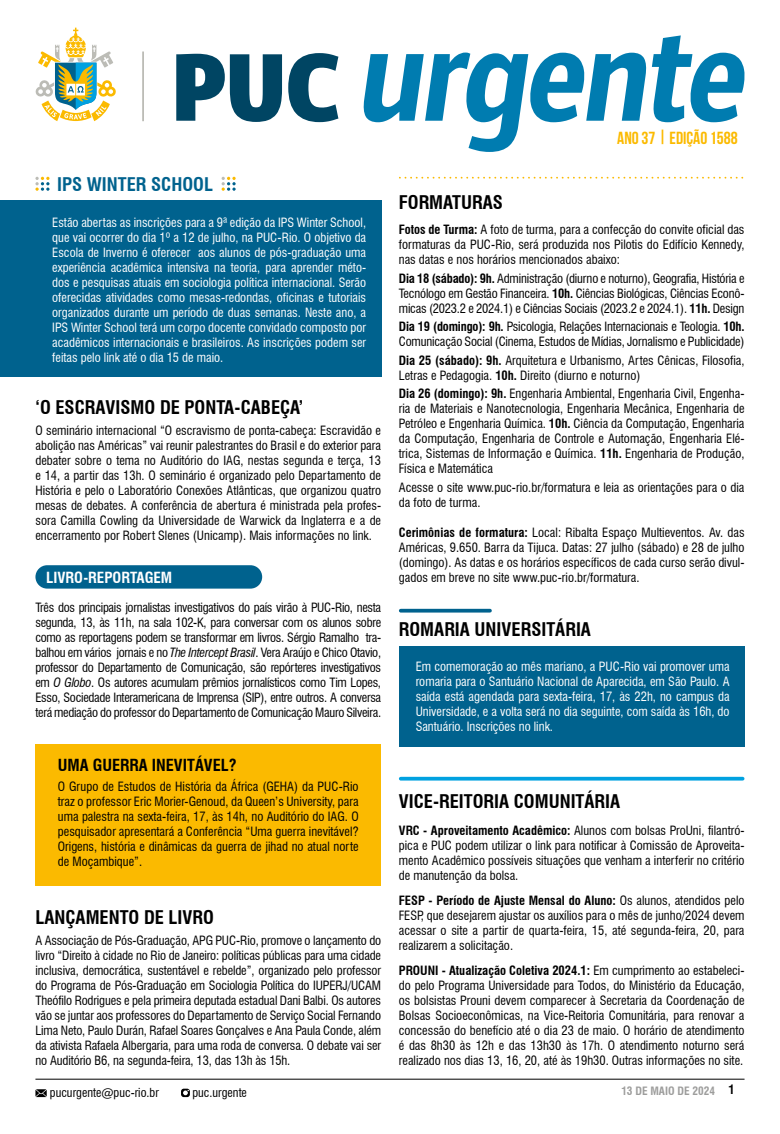
<style>
.page{position:relative;width:780px;height:1134px;background:#fff}
.page>*{position:absolute;margin:0;border:0;box-sizing:border-box;transform-origin:0 0}
.t1{font:700 condensed 18.38px "Swiss 721 BT";color:#000}
.t2{font:700 condensed 18.38px "Swiss 721 BT";color:#00628e}
.t3{font:17.5px "Bebas Neue";color:#fbba00}
.t4{font:700 condensed 16.25px "Swiss 721 BT";color:#000}
.t5{font:700 condensed 15px "Swiss 721 BT";color:#fff}
.t6{font:condensed 12.5px/15px "Swiss 721 BT";color:#000;text-align:justify}
.t7{font:condensed 12.5px/15px "Swiss 721 BT";color:#fff;text-align:justify}
.t8{font:700 condensed 12.5px "Swiss 721 BT";color:#000}
.t9{font:condensed 12.12px "Swiss 721 BT";color:#000}
.t10{font:700 condensed 11.25px "Swiss 721 BT";color:#9d9d9c}
.s1{font-style:italic}
.s2{font-weight:700}
</style>
<div class="page">
<hr style="left:35px;top:1079px;width:709px;height:1px;background:#000">
<svg style="left:181px;top:1089px;width:9px;height:8px"></svg>
<svg style="left:35px;top:1089px;width:12px;height:8px"></svg>
<svg style="left:176px;top:54px;width:106px;height:68px"></svg>
<svg style="left:288px;top:53px;width:50px;height:69px"></svg>
<svg style="left:363px;top:35px;width:381px;height:117px"></svg>
<svg style="left:36px;top:28px;width:80px;height:93px"></svg>
<hr style="left:142px;top:52px;width:2px;height:69px;background:#bcbcb6">
<hr style="left:400px;top:777px;width:342px;height:3px;background:#00a1e0">
<div style="left:0;top:201px;width:381px;height:176px;background:#00628e"></div>
<svg style="left:221px;top:177px;width:15px;height:14px"></svg>
<svg style="left:35px;top:177px;width:14px;height:14px"></svg>
<div style="left:35px;top:565px;width:227px;height:24px;background:#00628e;border-radius:12px"></div>
<div style="left:35px;top:744px;width:346px;height:141px;background:#fbba00"></div>
<svg style="left:400px;top:177px;width:342px;height:2px"></svg>
<div style="left:399px;top:646px;width:345px;height:101px;background:#00628e"></div>
<hr style="left:400px;top:609px;width:90px;height:3px;background:#00628e">
<h1 class="t2" style="left:57px;top:173px;width:157px">IPS WINTER SCHOOL</h1>
<p class="t7" style="left:52px;top:215px;width:315px">Estão abertas as inscrições para a 9ª edição da IPS Winter School, que vai ocorrer do dia 1º a 12 de julho, na PUC-Rio. O objetivo da Escola de Inverno é oferecer aos alunos de pós-graduação uma experiência acadêmica intensiva na teoria, para aprender méto&shy;dos e pesquisas atuais em sociologia política internacional. Serão oferecidas atividades como mesas-redondas, oficinas e tutoriais organizados durante um período de duas semanas. Neste ano, a IPS Winter School terá um corpo docente convidado composto por acadêmicos internacionais e brasileiros. As inscrições podem ser feitas pelo link até o dia 15 de maio.</p>
<h1 class="t1" style="left:35px;top:397px;width:269px">‘O ESCRAVISMO DE PONTA-CABEÇA’</h1>
<p class="t6" style="left:35px;top:423px;width:347px">O seminário internacional “O escravismo de ponta-cabeça: Escravidão e abolição nas Américas” vai reunir palestrantes do Brasil e do exterior para debater sobre o tema no Auditório do IAG, nestas segunda e terça, 13 e 14, a partir das 13h. O seminário é organizado pelo Departamento de História e pelo o Laboratório Conexões Atlânticas, que organizou quatro mesas de debates. A conferência de abertura é ministrada pela profes&shy;sora Camilla Cowling da Universidade de Warwick da Inglaterra e a de encerramento por Robert Slenes (Unicamp). Mais informações no link.</p>
<p class="t5" style="left:46px;top:568px;width:128px">LIVRO-REPORTAGEM</p>
<p class="t6" style="left:35px;top:600px;width:347px">Três dos principais jornalistas investigativos do país virão à PUC-Rio, nesta segunda, 13, às 11h, na sala 102-K, para conversar com os alunos sobre como as reportagens podem se transformar em livros. Sérgio Ramalho tra&shy;balhou em vários jornais e no <span class="s1">The Intercept Brasil</span>. Vera Araújo e Chico Otavio, professor do Departamento de Comunicação, são repórteres investigativos em <span class="s1">O Globo</span>. Os autores acumulam prêmios jornalísticos como Tim Lopes, Esso, Sociedade Interamericana de Imprensa (SIP), entre outros. A conversa terá mediação do professor do Departamento de Comunicação Mauro Silveira.</p>
<h3 class="t4" style="left:58px;top:755px;width:180px">UMA GUERRA INEVITÁVEL?</h3>
<p class="t6" style="left:58px;top:779px;width:302px">O Grupo de Estudos de História da África (GEHA) da PUC-Rio traz o professor Eric Morier-Genoud, da Queen’s University, para uma palestra na sexta-feira, 17, às 14h, no Auditório do IAG. O pesquisador apresentará a Conferência “Uma guerra inevitável?<br>Origens, história e dinâmicas da guerra de jihad no atual norte de Moçambique”.</p>
<h1 class="t1" style="left:35px;top:906px;width:180px">LANÇAMENTO DE LIVRO</h1>
<p class="t6" style="left:35px;top:932px;width:347px">A Associação de Pós-Graduação, APG PUC-Rio, promove o lançamento do livro “Direito à cidade no Rio de Janeiro: políticas públicas para uma cidade inclusiva, democrática, sustentável e rebelde”, organizado pelo professor do Programa de Pós-Graduação em Sociologia Política do IUPERJ/UCAM Theófilo Rodrigues e pela primeira deputada estadual Dani Balbi. Os autores vão se juntar aos professores do Departamento de Serviço Social Fernando Lima Neto, Paulo Durán, Rafael Soares Gonçalves e Ana Paula Conde, além da ativista Rafaela Albergaria, para uma roda de conversa. O debate vai ser no Auditório B6, na segunda-feira, 13, das 13h às 15h.</p>
<h1 class="t1" style="left:399px;top:191px;width:106px">FORMATURAS</h1>
<h2 class="t3" style="left:617px;top:128px;width:122px">ANO 37 | EDIÇÃO 1588</h2>
<p class="t6" style="left:399px;top:222px;width:347px"><span class="s2">Fotos de Turma:</span> A foto de turma, para a confecção do convite oficial das formaturas da PUC-Rio, será produzida nos Pilotis do Edifício Kennedy, nas datas e nos horários mencionados abaixo:</p>
<p class="t6" style="left:399px;top:271px;width:347px"><span class="s2">Dia 18 (sábado): 9h.</span> Administração (diurno e noturno), Geografia, História e Tecnólogo em Gestão Financeira. <span class="s2">10h.</span> Ciências Biológicas, Ciências Econô&shy;micas (2023.2 e 2024.1) e Ciências Sociais (2023.2 e 2024.1). <span class="s2">11h.</span> Design</p>
<p class="t6" style="left:399px;top:319px;width:347px"><span class="s2">Dia 19 (domingo): 9h.</span> Psicologia, Relações Internacionais e Teologia. <span class="s2">10h.<br></span>Comunicação Social (Cinema, Estudos de Mídias, Jornalismo e Publicidade)</p>
<p class="t6" style="left:399px;top:353px;width:347px"><span class="s2">Dia 25 (sábado): 9h.</span> Arquitetura e Urbanismo, Artes Cênicas, Filosofia,<br>Letras e Pedagogia. <span class="s2">10h.</span> Direito (diurno e noturno)</p>
<p class="t6" style="left:399px;top:386px;width:347px"><span class="s2">Dia 26 (domingo): 9h.</span> Engenharia Ambiental, Engenharia Civil, Engenha&shy;ria de Materiais e Nanotecnologia, Engenharia Mecânica, Engenharia de Petróleo e Engenharia Química. <span class="s2">10h.</span> Ciência da Computação, Engenharia da Computação, Engenharia de Controle e Automação, Engenharia Elé&shy;trica, Sistemas de Informação e Química. <span class="s2">11h.</span> Engenharia de Produção, Física e Matemática</p>
<p class="t6" style="left:399px;top:480px;width:347px">Acesse o site www.puc-rio.br/formatura e leia as orientações para o dia da foto de turma.</p>
<p class="t6" style="left:399px;top:525px;width:347px"><span class="s2">Cerimônias de formatura:</span> Local: Ribalta Espaço Multieventos. Av. das Américas, 9.650. Barra da Tijuca. Datas: 27 julho (sábado) e 28 de julho (domingo). As datas e os horários específicos de cada curso serão divul&shy;gados em breve no site www.puc-rio.br/formatura.</p>
<h1 class="t1" style="left:399px;top:618px;width:194px">ROMARIA UNIVERSITÁRIA</h1>
<p class="t7" style="left:415px;top:659px;width:315px">Em comemoração ao mês mariano, a PUC-Rio vai promover uma romaria para o Santuário Nacional de Aparecida, em São Paulo. A saída está agendada para sexta-feira, 17, às 22h, no campus da Universidade, e a volta será no dia seguinte, com saída às 16h, do Santuário. Inscrições no link.</p>
<h1 class="t1" style="left:399px;top:790px;width:223px">VICE-REITORIA COMUNITÁRIA</h1>
<p class="t6" style="left:399px;top:822px;width:347px"><span class="s2">VRC - Aproveitamento Acadêmico:</span> Alunos com bolsas ProUni, filantró&shy;pica e PUC podem utilizar o link para notificar à Comissão de Aproveita&shy;mento Acadêmico possíveis situações que venham a interferir no critério de manutenção da bolsa.</p>
<p class="t6" style="left:399px;top:892px;width:347px"><span class="s2">FESP - Período de Ajuste Mensal do Aluno:</span> Os alunos, atendidos pelo FESP, que desejarem ajustar os auxílios para o mês de junho/2024 devem acessar o site a partir de quarta-feira, 15, até segunda-feira, 20, para realizarem a solicitação.</p>
<p class="t6" style="left:399px;top:962px;width:347px"><span class="s2">PROUNI - Atualização Coletiva 2024.1:</span> Em cumprimento ao estabeleci&shy;do pelo Programa Universidade para Todos, do Ministério da Educação, os bolsistas Prouni devem comparecer à Secretaria da Coordenação de Bolsas Socioeconômicas, na Vice-Reitoria Comunitária, para renovar a concessão do benefício até o dia 23 de maio. O horário de atendimento é das 8h30 às 12h e das 13h30 às 17h. O atendimento noturno será realizado nos dias 13, 16, 20, até às 19h30. Outras informações no site.</p>
<p class="t9" style="left:50px;top:1085px;width:111px">pucurgente@puc-rio.br</p>
<p class="t9" style="left:192px;top:1085px;width:56px">puc.urgente</p>
<p class="t8" style="left:728px;top:1082px;width:8px">1</p>
<p class="t10" style="left:621px;top:1084px;width:95px">13 DE MAIO DE 2024</p>
</div>
